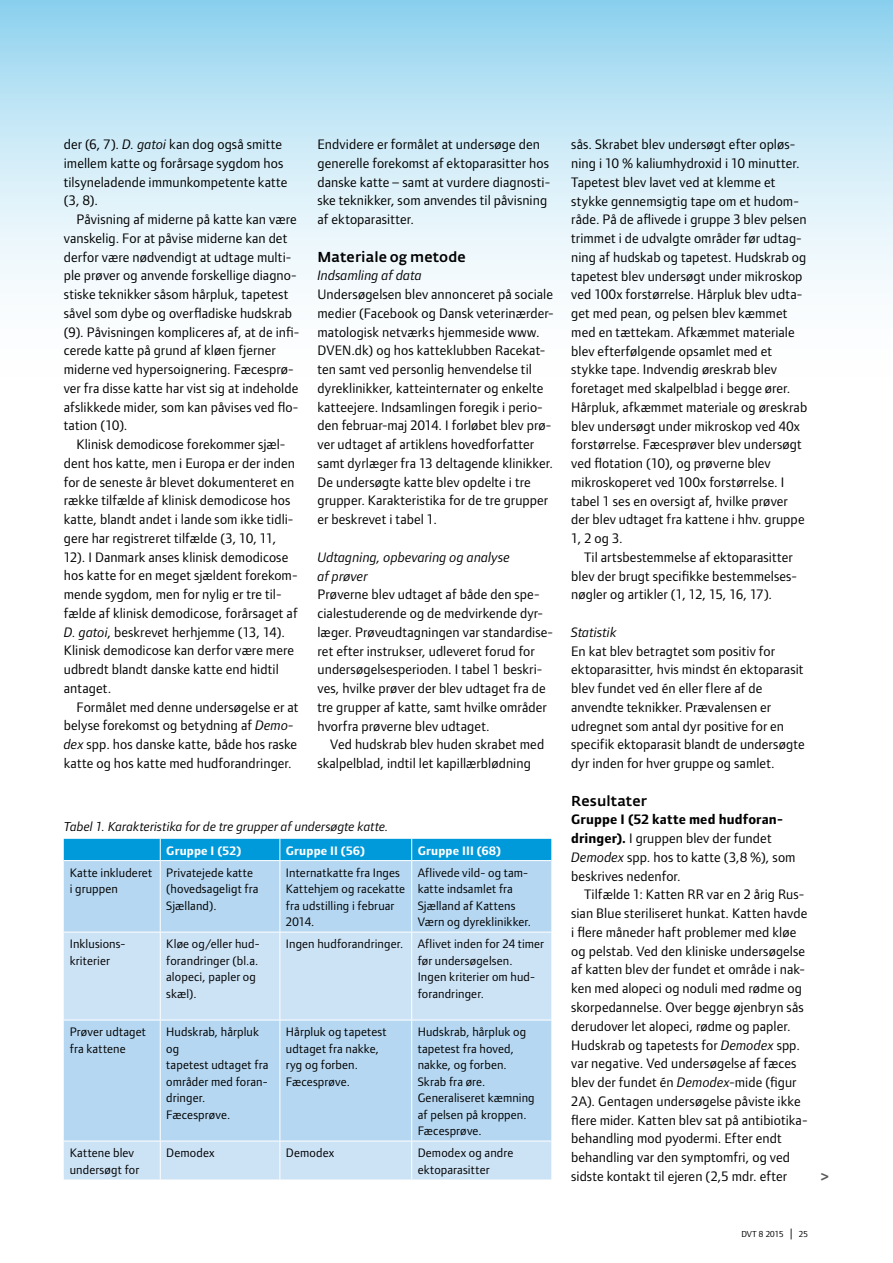
<style>
.page{position:relative;width:893px;height:1263px;background:#fff}
.page>*{position:absolute;margin:0;border:0;box-sizing:border-box;transform-origin:0 0}
.t1{font:15px "Foundry Form Sans Bold OSF";color:#58595b}
.t2{font:14.25px/18.8px "Foundry Form Sans";letter-spacing:.01em;color:#000}
.t3{font:italic 14.25px/18.8px "Foundry Form Sans";letter-spacing:.005em;color:#000}
.t4{font:500 14.25px "Fedra Sans Alt";letter-spacing:.005em;color:#000}
.t5{font:italic 13.5px "Foundry Form Sans";letter-spacing:.005em;color:#000}
.t6{font:12.75px/16.5px "Foundry Form Sans";letter-spacing:.015em;color:#000}
.t7{font:700 12.75px "Foundry Form Sans";letter-spacing:.02em;color:#fff}
.t8{font:9px "Foundry Form Sans";color:#000}
.s1{font-style:italic}
.s2{font-weight:700}
</style>
<div class="page">
<svg style="left:790px;top:1228px;width:2px;height:11px"></svg>
<svg style="left:0;top:0;width:893px;height:286px;background:#c8e8f6"></svg>
<div style="left:64px;top:861px;width:487px;height:71px;background:#b5d7f1"></div>
<svg style="left:64px;top:933px;width:487px;height:246px;background:#c1dcf3"></svg>
<div style="left:64px;top:839px;width:487px;height:21px;background:#0099da"></div>
<hr style="left:160px;top:861px;width:1px;height:71px;background:#fff">
<hr style="left:280px;top:861px;width:1px;height:71px;background:#fff">
<hr style="left:411px;top:861px;width:1px;height:71px;background:#fff">
<hr style="left:160px;top:932px;width:1px;height:88px;background:#fff">
<hr style="left:280px;top:932px;width:1px;height:88px;background:#fff">
<hr style="left:411px;top:932px;width:1px;height:88px;background:#fff">
<hr style="left:64px;top:1020px;width:96px;height:1px;background:#fff">
<hr style="left:160px;top:1020px;width:120px;height:1px;background:#fff">
<hr style="left:160px;top:1020px;width:1px;height:121px;background:#fff">
<hr style="left:280px;top:1020px;width:132px;height:1px;background:#fff">
<hr style="left:280px;top:1020px;width:1px;height:121px;background:#fff">
<hr style="left:412px;top:1020px;width:139px;height:1px;background:#fff">
<hr style="left:411px;top:1020px;width:1px;height:121px;background:#fff">
<hr style="left:64px;top:1141px;width:96px;height:1px;background:#fff">
<hr style="left:160px;top:1141px;width:120px;height:1px;background:#fff">
<hr style="left:160px;top:1141px;width:1px;height:38px;background:#fff">
<hr style="left:280px;top:1141px;width:132px;height:1px;background:#fff">
<hr style="left:280px;top:1141px;width:1px;height:38px;background:#fff">
<hr style="left:412px;top:1141px;width:139px;height:1px;background:#fff">
<hr style="left:411px;top:1141px;width:1px;height:38px;background:#fff">
<p class="t2" style="left:64px;top:135px;width:225px">der (6, 7). <span class="s1">D. gatoi</span> kan dog også smitte imellem katte og forårsage sygdom hos tilsyneladende immunkompetente katte (3, 8).</p>
<p class="t2" style="left:64px;top:210px;width:237px;text-indent:13px">Påvisning af miderne på katte kan være vanskelig. For at påvise miderne kan det derfor være nødvendigt at udtage multi&shy;ple prøver og anvende forskellige diagno&shy;stiske teknikker såsom hårpluk, tapetest såvel som dybe og overfladiske hudskrab (9). Påvisningen kompliceres af, at de infi&shy;cerede katte på grund af kløen fjerner miderne ved hypersoignering. Fæcesprø&shy;ver fra disse katte har vist sig at indeholde afslikkede mider, som kan påvises ved flo&shy;tation (10).</p>
<p class="t2" style="left:64px;top:435px;width:235px;text-indent:13px">Klinisk demodicose forekommer sjæl&shy;dent hos katte, men i Europa er der inden for de seneste år blevet dokumenteret en række tilfælde af klinisk demodicose hos katte, blandt andet i lande som ikke tidli&shy;gere har registreret tilfælde (3, 10, 11, 12). I Danmark anses klinisk demodicose hos katte for en meget sjældent forekom&shy;mende sygdom, men for nylig er tre til&shy;fælde af klinisk demodicose, forårsaget af <span class="s1">D. gatoi</span>, beskrevet herhjemme (13, 14).<br>Klinisk demodicose kan derfor være mere udbredt blandt danske katte end hidtil antaget.</p>
<p class="t2" style="left:64px;top:697px;width:236px;text-indent:13px">Formålet med denne undersøgelse er at belyse forekomst og betydning af <span class="s1">Demo&shy;dex</span> spp. hos danske katte, både hos raske katte og hos katte med hudforandringer.</p>
<p class="t2" style="left:317px;top:135px;width:234px">Endvidere er formålet at undersøge den generelle forekomst af ektoparasitter hos danske katte – samt at vurdere diagnosti&shy;ske teknikker, som anvendes til påvisning af ektoparasitter.</p>
<p class="t4" style="left:317px;top:248px;width:150px">Materiale og metode</p>
<p class="t3" style="left:317px;top:266px;width:106px">Indsamling af data</p>
<p class="t2" style="left:317px;top:285px;width:238px">Undersøgelsen blev annonceret på sociale medier (Facebook og Dansk veterinærder&shy;matologisk netværks hjemmeside www.<br>DVEN.dk) og hos katteklubben Racekat&shy;ten samt ved personlig henvendelse til dyreklinikker, katteinternater og enkelte katteejere. Indsamlingen foregik i perio&shy;den februar-maj 2014. I forløbet blev prø&shy;ver udtaget af artiklens hovedforfatter samt dyrlæger fra 13 deltagende klinikker.<br>De undersøgte katte blev opdelte i tre grupper. Karakteristika for de tre grupper er beskrevet i tabel 1.</p>
<p class="t3" style="left:317px;top:547px;width:194px">Udtagning, opbevaring og analyse af prøver</p>
<p class="t2" style="left:317px;top:585px;width:237px">Prøverne blev udtaget af både den spe&shy;cialestuderende og de medvirkende dyr&shy;læger. Prøveudtagningen var standardise&shy;ret efter instrukser, udleveret forud for undersøgelsesperioden. I tabel 1 beskri&shy;ves, hvilke prøver der blev udtaget fra de tre grupper af katte, samt hvilke områder hvorfra prøverne blev udtaget.</p>
<p class="t2" style="left:317px;top:735px;width:228px;text-indent:13px">Ved hudskrab blev huden skrabet med skalpelblad, indtil let kapillærblødning</p>
<p class="t5" style="left:64px;top:819px;width:326px">Tabel 1. Karakteristika for de tre grupper af undersøgte katte.</p>
<p class="t7" style="left:166px;top:843px;width:77px">Gruppe I (52)</p>
<p class="t7" style="left:286px;top:843px;width:81px">Gruppe II (56)</p>
<p class="t7" style="left:418px;top:843px;width:85px">Gruppe III (68)</p>
<p class="t6" style="left:70px;top:864px;width:84px">Katte inkluderet i gruppen</p>
<p class="t6" style="left:166px;top:864px;width:94px">Privatejede katte (hovedsageligt fra<br>Sjælland).</p>
<p class="t6" style="left:286px;top:864px;width:121px">Internatkatte fra Inges<br>Kattehjem og racekatte fra udstilling i februar<br>2014.</p>
<p class="t6" style="left:418px;top:864px;width:115px">Aflivede vild- og tam&shy;katte indsamlet fra<br>Sjælland af Kattens<br>Værn og dyreklinikker.</p>
<p class="t6" style="left:70px;top:935px;width:57px">Inklusions&shy;kriterier</p>
<p class="t6" style="left:166px;top:935px;width:95px">Kløe og/eller hud&shy;forandringer (bl.a. alopeci, papler og skæl).</p>
<p class="t6" style="left:418px;top:935px;width:128px;text-indent:-132px">Ingen hudforandringer. Aflivet inden for 24 timer før undersøgelsen.<br>Ingen kriterier om hud&shy;forandringer.</p>
<p class="t6" style="left:70px;top:1023px;width:78px">Prøver udtaget fra kattene</p>
<p class="t6" style="left:166px;top:1023px;width:104px">Hudskrab, hårpluk og<br>tapetest udtaget fra områder med foran&shy;dringer.<br>Fæcesprøve.</p>
<p class="t6" style="left:286px;top:1023px;width:102px">Hårpluk og tapetest udtaget fra nakke, ryg og forben.<br>Fæcesprøve.</p>
<p class="t6" style="left:418px;top:1023px;width:119px">Hudskrab, hårpluk og tapetest fra hoved, nakke, og forben.<br>Skrab fra øre.<br>Generaliseret kæmning af pelsen på kroppen.<br>Fæcesprøve.</p>
<p class="t6" style="left:70px;top:1144px;width:71px">Kattene blev undersøgt for</p>
<p class="t6" style="left:166px;top:1144px;width:50px">Demodex</p>
<p class="t6" style="left:286px;top:1144px;width:50px">Demodex</p>
<p class="t6" style="left:418px;top:1144px;width:97px">Demodex og andre ektoparasitter</p>
<p class="t2" style="left:571px;top:135px;width:237px">sås. Skrabet blev undersøgt efter opløs&shy;ning i 10 % kaliumhydroxid i 10 minutter.<br>Tapetest blev lavet ved at klemme et stykke gennemsigtig tape om et hudom&shy;råde. På de aflivede i gruppe 3 blev pelsen trimmet i de udvalgte områder før udtag&shy;ning af hudskab og tapetest. Hudskrab og tapetest blev undersøgt under mikroskop ved 100x forstørrelse. Hårpluk blev udta&shy;get med pean, og pelsen blev kæmmet med en tættekam. Afkæmmet materiale blev efterfølgende opsamlet med et stykke tape. Indvendig øreskrab blev foretaget med skalpelblad i begge ører.<br>Hårpluk, afkæmmet materiale og øreskrab blev undersøgt under mikroskop ved 40x forstørrelse. Fæcesprøver blev undersøgt ved flotation (10), og prøverne blev mikroskoperet ved 100x forstørrelse. I tabel 1 ses en oversigt af, hvilke prøver der blev udtaget fra kattene i hhv. gruppe 1, 2 og 3.</p>
<p class="t2" style="left:571px;top:548px;width:227px;text-indent:13px">Til artsbestemmelse af ektoparasitter blev der brugt specifikke bestemmelses&shy;nøgler og artikler (1, 12, 15, 16, 17).</p>
<p class="t3" style="left:571px;top:623px;width:47px">Statistik</p>
<p class="t2" style="left:571px;top:641px;width:235px">En kat blev betragtet som positiv for ektoparasitter, hvis mindst én ektoparasit blev fundet ved én eller flere af de anvendte teknikker. Prævalensen er udregnet som antal dyr positive for en specifik ektoparasit blandt de undersøgte dyr inden for hver gruppe og samlet.</p>
<p class="t4" style="left:571px;top:792px;width:77px">Resultater</p>
<p class="t2" style="left:571px;top:810px;width:226px"><span class="s2">Gruppe I (52 katte med hudforan&shy;dringer).</span> I gruppen blev der fundet<br><span class="s1">Demodex</span> spp. hos to katte (3,8 %), som beskrives nedenfor.</p>
<p class="t2" style="left:571px;top:885px;width:238px;text-indent:13px">Tilfælde 1: Katten RR var en 2 årig Rus&shy;sian Blue steriliseret hunkat. Katten havde i flere måneder haft problemer med kløe og pelstab. Ved den kliniske undersøgelse af katten blev der fundet et område i nak&shy;ken med alopeci og noduli med rødme og skorpedannelse. Over begge øjenbryn sås derudover let alopeci, rødme og papler.<br>Hudskrab og tapetests for <span class="s1">Demodex</span> spp. var negative. Ved undersøgelse af fæces blev der fundet én <span class="s1">Demodex-</span>mide (figur 2A). Gentagen undersøgelse påviste ikke flere mider. Katten blev sat på antibiotika&shy;behandling mod pyodermi. Efter endt behandling var den symptomfri, og ved sidste kontakt til ejeren (2,5 mdr. efter</p>
<p class="t1" style="left:821px;top:1167px;width:9px">&gt;</p>
<p class="t8" style="left:741px;top:1229px;width:44px">DVT 8 2015</p>
<p class="t8" style="left:799px;top:1229px;width:11px">25</p>
</div>
